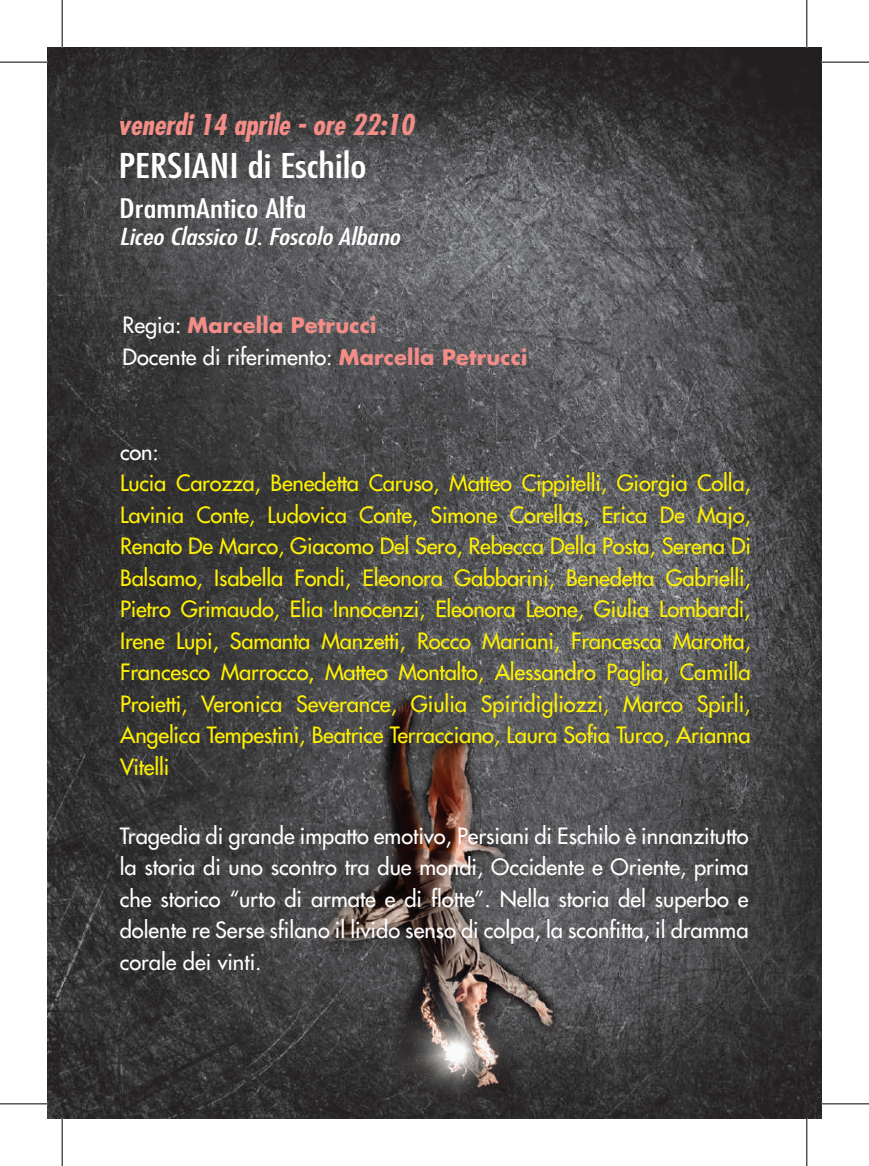
<style>
.page{position:relative;width:869px;height:1166px;background:#fff}
.page>*{position:absolute;margin:0;border:0;box-sizing:border-box;transform-origin:0 0}
.t1{font:condensed 33.25px "Futura";color:#fff;scale:1.28 1}
.t2{font:italic 700 condensed 28px "Futura";color:#f48d87}
.t3{font:condensed 26.25px "Futura";color:#fff;scale:1.28 1}
.t4{font:italic condensed 22.75px "Futura";color:#fff;scale:1.28 1}
.t5{font:21.88px/31.5px "Futura";letter-spacing:-.01em;color:#fff101;text-align:justify}
.t6{font:21.88px/31.5px "Futura";color:#fff;text-align:justify}
.t7{font:700 21px "Futura";letter-spacing:.01em;color:#f48d87}
.s1{font-weight:400;font-size:21.88px;color:#fff}
.s2{font-weight:700;font-size:21px;color:#f48d87}
</style>
<div class="page">
<img style="left:47px;top:47px;width:774px;height:1072px">
<hr style="left:0;top:62px;width:47px;height:1px;background:#000">
<hr style="left:821px;top:62px;width:47px;height:1px;background:#000">
<hr style="left:0;top:1104px;width:47px;height:1px;background:#000">
<hr style="left:821px;top:1104px;width:47px;height:1px;background:#000">
<hr style="left:62px;top:0;width:1px;height:47px;background:#000">
<hr style="left:62px;top:1119px;width:1px;height:47px;background:#000">
<hr style="left:806px;top:0;width:1px;height:47px;background:#000">
<hr style="left:806px;top:1119px;width:1px;height:47px;background:#000">
<p class="t2" style="left:118px;top:107px;width:297px">venerdi 14 aprile - ore 22:10</p>
<h1 class="t1" style="left:118px;top:144px;width:195px">PERSIANI di Eschilo</h1>
<p class="t3" style="left:119px;top:191px;width:148px">DrammAntico Alfa</p>
<p class="t4" style="left:119px;top:222px;width:221px">Liceo Classico U. Foscolo Albano</p>
<p class="t7" style="left:122px;top:311px;width:255px"><span class="s1">Regia:</span> Marcella Petrucci</p>
<p class="t6" style="left:122px;top:341px;width:406px">Docente di riferimento: <span class="s2">Marcella Petrucci</span></p>
<p class="t6" style="left:120px;top:436px;width:40px">con:</p>
<p class="t5" style="left:120px;top:467px;width:632px">Lucia Carozza, Benedetta Caruso, Matteo Cippitelli, Giorgia Colla, Lavinia Conte, Ludovica Conte, Simone Corellas, Erica De Majo, Renato De Marco, Giacomo Del Sero, Rebecca Della Posta, Serena Di Balsamo, Isabella Fondi, Eleonora Gabbarini, Benedetta Gabrielli, Pietro Grimaudo, Elia Innocenzi, Eleonora Leone, Giulia Lombardi, Irene Lupi, Samanta Manzetti, Rocco Mariani, Francesca Marotta, Francesco Marrocco, Matteo Montalto, Alessandro Paglia, Camilla Proietti, Veronica Severance, Giulia Spiridigliozzi, Marco Spirli, Angelica Tempestini, Beatrice Terracciano, Laura Sofia Turco, Arianna Vitelli</p>
<p class="t6" style="left:120px;top:820px;width:630px">Tragedia di grande impatto emotivo, Persiani di Eschilo è innanzitutto la storia di uno scontro tra due mondi, Occidente e Oriente, prima che storico “urto di armate e di flotte”. Nella storia del superbo e dolente re Serse sfilano il livido senso di colpa, la sconfitta, il dramma corale dei vinti.</p>
</div>
